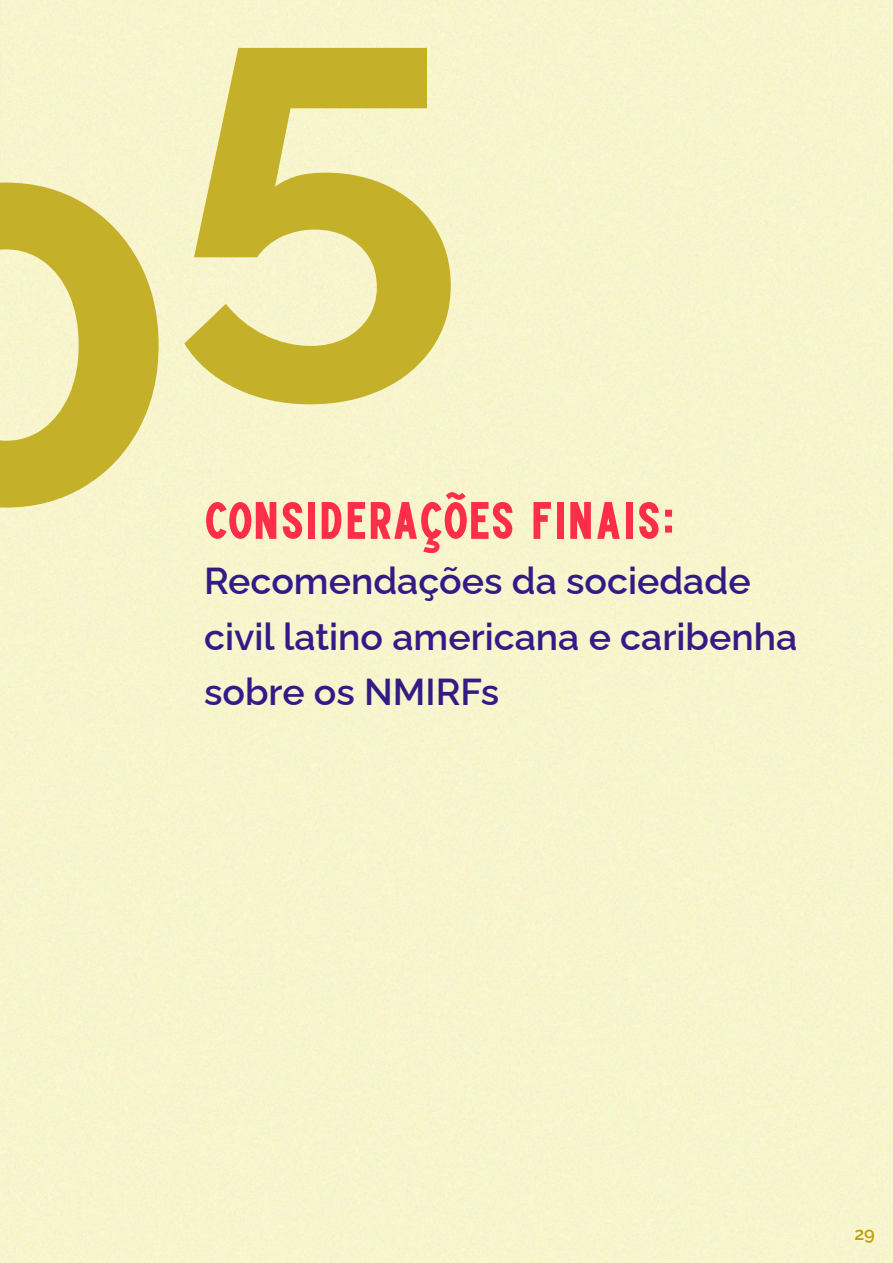
<style>
.page{position:relative;width:893px;height:1263px;background:#f8f5cd}
.page>*{position:absolute;margin:0;border:0;box-sizing:border-box;transform-origin:0 0}
.t1{font:52.5px "High Cruiser";color:#ff2e48}
.t2{font:600 37.5px/55.5px "Raleway";color:#341a86}
.t3{font:600 18px "Raleway";color:#bf9e05}
</style>
<div class="page">
<svg style="left:184px;top:48px;width:267px;height:356px;background:#dccf75"></svg>
<svg style="left:0;top:183px;width:159px;height:325px;background:#dacd70"></svg>
<h1 class="t1" style="left:204px;top:489px;width:473px">CONSIDERAÇÕES FINAIS:</h1>
<p class="t2" style="left:204px;top:549px;width:595px">Recomendações da sociedade civil latino americana e caribenha sobre os NMIRFs</p>
<p class="t3" style="left:854px;top:1219px;width:22px">29</p>
</div>
